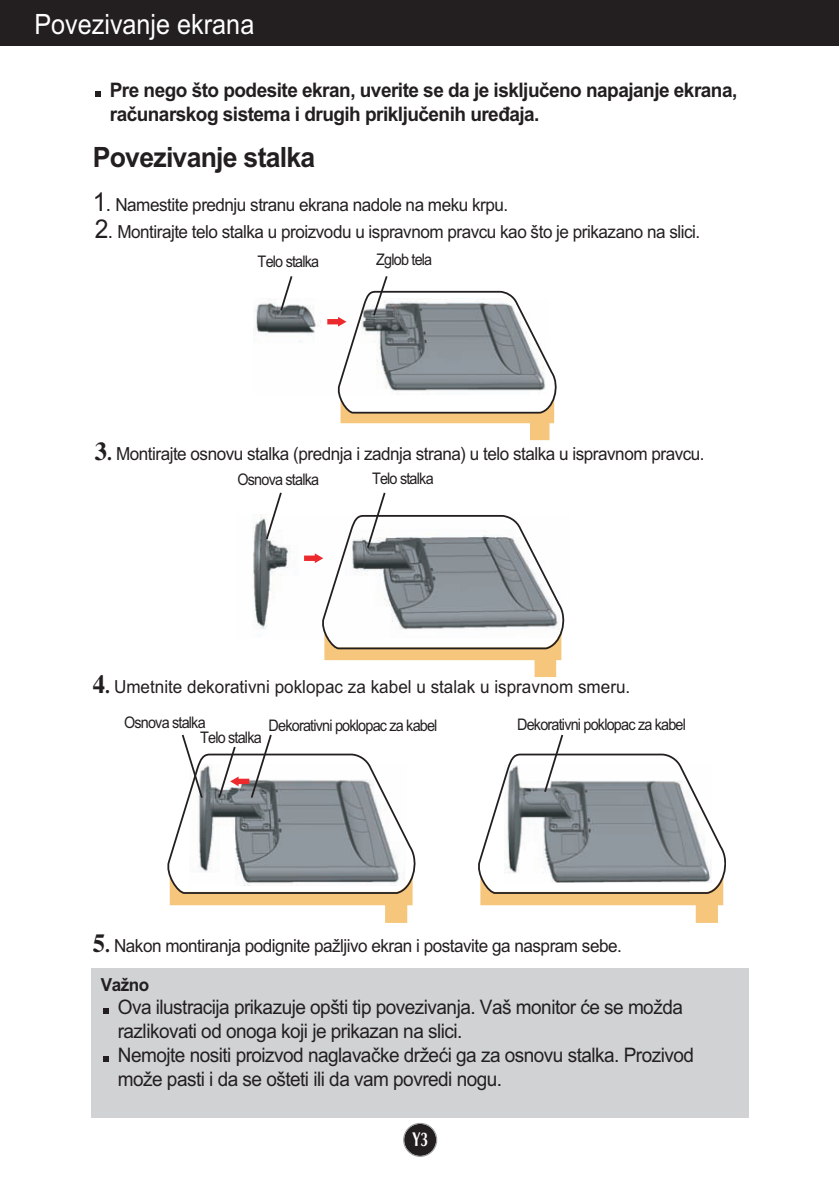
<style>
.page{position:relative;width:839px;height:1189px;background:#fff}
.page>*{position:absolute;margin:0;border:0;box-sizing:border-box;transform-origin:0 0}
.t1{font:28px "Arial HR";color:#fff;scale:.9 1}
.t2{font:28px "Arial Bold HR";letter-spacing:-.03em;color:#231f20;scale:.95 1}
.t3{font:20px/24px "Arial HR";letter-spacing:-.025em;color:#231f20;scale:.95 1}
.t4{font:20px/24px "Arial Bold HR";letter-spacing:-.025em;color:#231f20;scale:.95 1}
.t5{font:700 20px "Optima";color:#fff;scale:.7 1}
.t6{font:18px "Arial HR";letter-spacing:-.03em;color:#231f20;scale:.95 1}
.t7{font:18px "Arial HR";color:#231f20;scale:.95 1}
.t8{font:18px "Arial Bold HR";letter-spacing:-.03em;color:#231f20;scale:.95 1}
.t9{font:16px "Arial HR";letter-spacing:-.055em;color:#231f20;scale:.9 1}
.s1{font-size:26px}
.s2{font-size:20px}
.s3{font-family:"Times";font-weight:700;font-size:26px}
.s4{font-family:"Times";font-weight:700;font-size:20px}
</style>
<div class="page">
<img style="left:253px;top:299px;width:26px;height:34px">
<svg style="left:279px;top:276px;width:278px;height:164px"></svg>
<svg style="left:181px;top:492px;width:383px;height:260px"></svg>
<svg style="left:478px;top:752px;width:247px;height:170px"></svg>
<svg style="left:167px;top:752px;width:249px;height:170px"></svg>
<div style="left:237px;top:778px;width:12px;height:6px;background:#ec2a2d"></div>
<div style="left:0;top:0;width:839px;height:46px;background:#231f20"></div>
<div style="left:404px;top:1124px;width:32px;height:32px;background:#231f20;border-radius:50%"></div>
<div style="left:403px;top:1123px;width:34px;height:34px;border:1px solid #939598;border-radius:50%"></div>
<div style="left:91px;top:967px;width:657px;height:150px;background:#d1d2d4"></div>
<svg style="left:103px;top:1056px;width:5px;height:6px"></svg>
<svg style="left:103px;top:1008px;width:5px;height:6px"></svg>
<svg style="left:95px;top:91px;width:5px;height:6px"></svg>
<h1 class="t1" style="left:34px;top:14px;width:246px">Povezivanje ekrana</h1>
<p class="t4" style="left:110px;top:79px;width:662px">Pre nego što podesite ekran, uverite se da je isključeno napajanje ekrana, računarskog sistema i drugih priključenih uređaja.</p>
<h1 class="t2" style="left:93px;top:146px;width:236px">Povezivanje stalka</h1>
<p class="t6" style="left:93px;top:198px;width:439px"><span class="s1">1</span><span class="s2">.</span> Namestite prednju stranu ekrana nadole na meku krpu.</p>
<p class="t6" style="left:95px;top:225px;width:639px"><span class="s1">2</span><span class="s2">.</span> Montirajte telo stalka u proizvodu u ispravnom pravcu kao što je prikazano na slici.</p>
<p class="t9" style="left:258px;top:255px;width:70px">Telo stalka</p>
<p class="t9" style="left:376px;top:253px;width:64px">Zglob tela</p>
<p class="t6" style="left:95px;top:447px;width:643px"><span class="s3">3</span><span class="s4">.</span> Montirajte osnovu stalka (prednja i zadnja strana) u telo stalka u ispravnom pravcu.</p>
<p class="t9" style="left:237px;top:474px;width:92px">Osnova stalka</p>
<p class="t9" style="left:372px;top:473px;width:70px">Telo stalka</p>
<p class="t7" style="left:93px;top:680px;width:567px"><span class="s3">4</span><span class="s4">.</span> Umetnite dekorativni poklopac za kabel u stalak u ispravnom smeru.</p>
<p class="t9" style="left:200px;top:731px;width:70px">Telo stalka</p>
<p class="t9" style="left:124px;top:716px;width:92px">Osnova stalka</p>
<p class="t9" style="left:268px;top:719px;width:189px">Dekorativni poklopac za kabel</p>
<p class="t9" style="left:517px;top:718px;width:189px">Dekorativni poklopac za kabel</p>
<p class="t6" style="left:93px;top:939px;width:558px"><span class="s3">5</span><span class="s4">.</span> Nakon montiranja podignite pažljivo ekran i postavite ga naspram sebe.</p>
<p class="t8" style="left:101px;top:978px;width:52px">Važno</p>
<p class="t3" style="left:118px;top:997px;width:608px">Ova ilustracija prikazuje opšti tip povezivanja. Vaš monitor će se možda razlikovati od onoga koji je prikazan na slici.<br>Nemojte nositi proizvod naglavačke držeći ga za osnovu stalka. Prozivod može pasti i da se ošteti ili da vam povredi nogu.</p>
<p class="t5" style="left:412px;top:1131px;width:24px">Y3</p>
</div>
